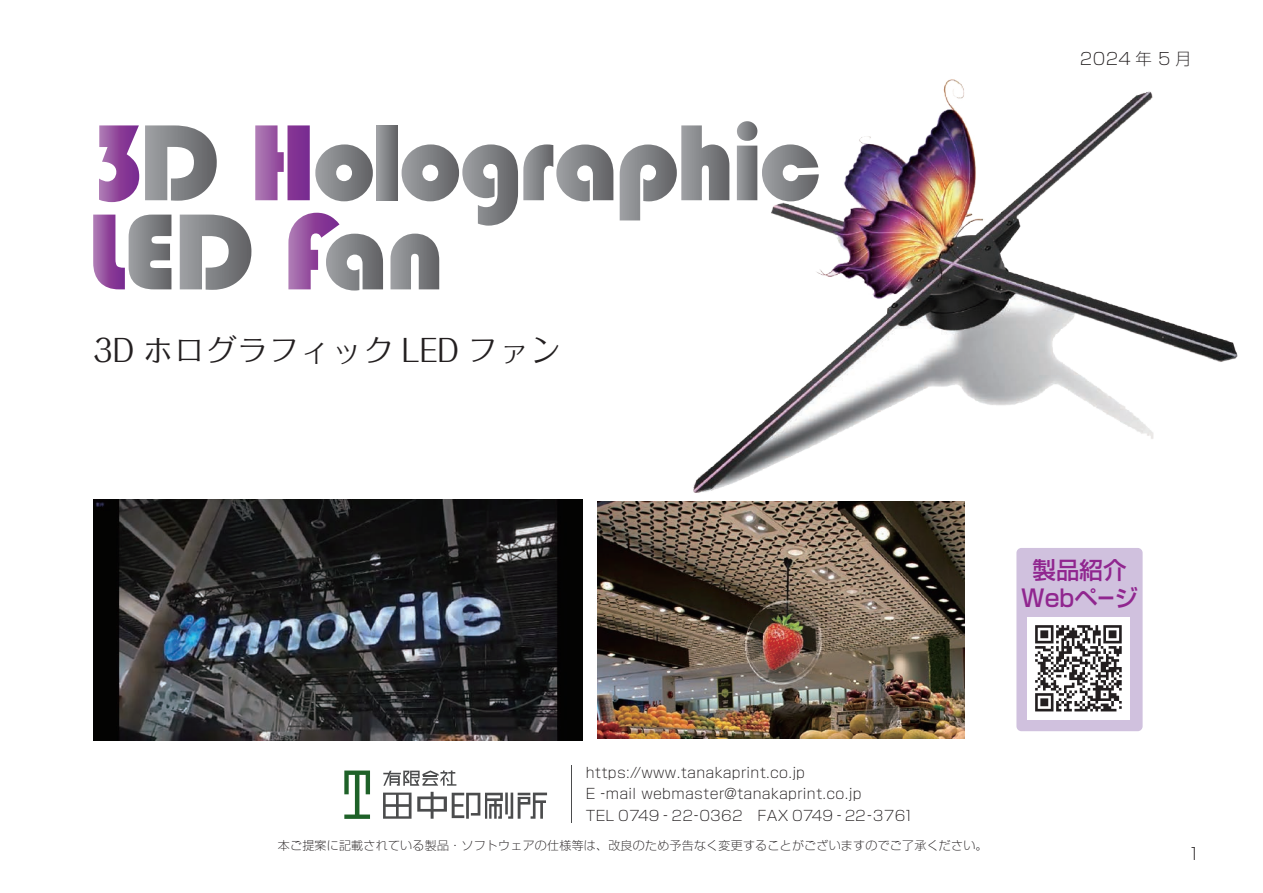
<style>
.page{position:relative;width:1263px;height:893px;background:#fff}
.page>*{position:absolute;margin:0;border:0;box-sizing:border-box;transform-origin:0 0}
.t1{font:30.9px "Folk Pro";letter-spacing:.02em;color:#231f20}
.t2{font:500 23.55px/27.5px "Shin Go Pro";color:#90268f;text-align:center}
.t3{font:300 expanded 16.5px "Shin Go Pro";color:#231f20}
.t4{font:300 expanded 14.1px/21.1px "Shin Go Pro";letter-spacing:.02em;color:#231f20}
.t5{font:300 expanded 12px "Shin Go Pro";letter-spacing:.02em;color:#231f20}
</style>
<div class="page">
<svg style="left:383px;top:770px;width:73px;height:16px"></svg>
<svg style="left:417px;top:792px;width:130px;height:27px"></svg>
<svg style="left:383px;top:793px;width:28px;height:26px"></svg>
<svg style="left:344px;top:770px;width:26px;height:49px"></svg>
<hr style="left:572px;top:765px;width:1px;height:58px;background:#4b4c4d">
<div style="left:1016px;top:548px;width:126px;height:183px;background:#d0c1de;border-radius:5px"></div>
<svg style="left:99px;top:125px;width:40px;height:77px"></svg>
<svg style="left:145px;top:125px;width:72px;height:76px"></svg>
<svg style="left:255px;top:125px;width:118px;height:76px"></svg>
<div style="left:377px;top:125px;width:20px;height:75px;background:linear-gradient(to right,#9fa1a4,#67676a)"></div>
<svg style="left:402px;top:144px;width:165px;height:82px"></svg>
<svg style="left:93px;top:215px;width:78px;height:74px"></svg>
<svg style="left:180px;top:215px;width:71px;height:75px"></svg>
<svg style="left:288px;top:213px;width:95px;height:78px"></svg>
<svg style="left:390px;top:234px;width:49px;height:55px"></svg>
<div style="left:1027px;top:617px;width:102px;height:102px;background:#fff"></div>
<svg style="left:1035px;top:625px;width:87px;height:86px"></svg>
<img style="left:597px;top:523px;width:367px;height:216px">
<img style="left:93px;top:500px;width:489px;height:240px">
<img style="left:567px;top:79px;width:671px;height:444px">
<p class="t3" style="left:1080px;top:45px;width:113px">2024 年 5 月</p>
<h1 class="t1" style="left:93px;top:324px;width:469px">3D ホログラフィック LED ファン</h1>
<h2 class="t2" style="left:1021px;top:554px;width:118px">製品紹介<br>Webページ</h2>
<p class="t4" style="left:586px;top:761px;width:330px">https://www.tanakaprint.co.jp<br>E‐mail webmaster@tanakaprint.co.jp<br>TEL 0749‐22‐0362　FAX 0749‐22‐3761</p>
<p class="t5" style="left:278px;top:835px;width:711px">本ご提案に記載されている製品・ソフトウェアの仕様等は、改良のため予告なく変更することがございますのでご了承ください。</p>
<p class="t3" style="left:1188px;top:840px;width:14px">1</p>
</div>
